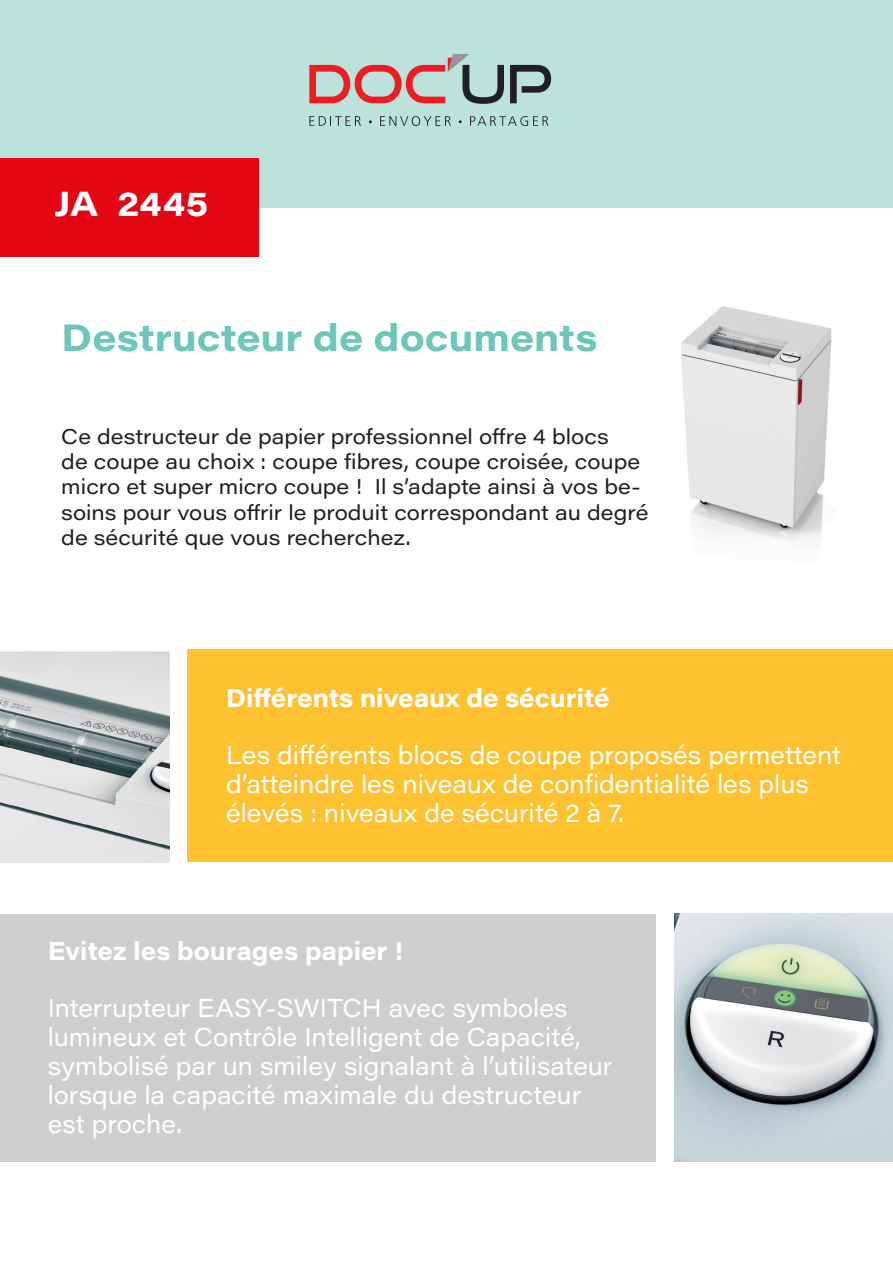
<style>
.page{position:relative;width:893px;height:1263px;background:#fff}
.page>*{position:absolute;margin:0;border:0;box-sizing:border-box;transform-origin:0 0}
.t1{font:700 37.5px "Acumin Pro Wide";color:#6cc7ba}
.t2{font:700 34.5px "Acumin Pro Wide";letter-spacing:.01em;color:#fff}
.t3{font:25.5px/28.8px "Acumin Pro Wide";color:#fff;scale:.94 1}
.t4{font:700 25.5px "Acumin Pro Wide";color:#fff;scale:.94 1}
.t5{font:21px/25.2px "Acumin Pro Wide";color:#231f20}
</style>
<div class="page">
<div style="left:1px;top:0;width:892px;height:207px;background:#bbe2db"></div>
<div style="left:0;top:158px;width:259px;height:99px;background:#e30613"></div>
<svg style="left:510px;top:65px;width:41px;height:38px"></svg>
<svg style="left:309px;top:54px;width:195px;height:50px"></svg>
<svg style="left:309px;top:116px;width:52px;height:10px"></svg>
<svg style="left:380px;top:116px;width:71px;height:10px"></svg>
<svg style="left:470px;top:116px;width:79px;height:10px"></svg>
<img style="left:681px;top:306px;width:151px;height:237px">
<div style="left:187px;top:650px;width:705px;height:212px;background:#fec231"></div>
<img style="left:0;top:652px;width:169px;height:210px">
<div style="left:0;top:914px;width:655px;height:247px;background:#cecece"></div>
<img style="left:674px;top:914px;width:219px;height:247px">
<p class="t2" style="left:55px;top:179px;width:155px">JA 2445</p>
<p class="t1" style="left:61px;top:310px;width:538px">Destructeur de documents</p>
<p class="t5" style="left:61px;top:423px;width:589px">Ce destructeur de papier professionnel offre 4 blocs<br>de coupe au choix : coupe fibres, coupe croisée, coupe micro et super micro coupe ! Il s’adapte ainsi à vos be&shy;soins pour vous offrir le produit correspondant au degré de sécurité que vous recherchez.</p>
<p class="t4" style="left:226px;top:679px;width:409px">Différents niveaux de sécurité</p>
<p class="t3" style="left:226px;top:739px;width:656px">Les différents blocs de coupe proposés permettent d’atteindre les niveaux de confidentialité les plus élevés : niveaux de sécurité 2 à 7.</p>
<p class="t4" style="left:48px;top:932px;width:379px">Evitez les bourages papier !</p>
<p class="t3" style="left:48px;top:993px;width:602px">Interrupteur EASY-SWITCH avec symboles lumineux et Contrôle Intelligent de Capacité, symbolisé par un smiley signalant à l’utilisateur lorsque la capacité maximale du destructeur est proche.</p>
</div>
